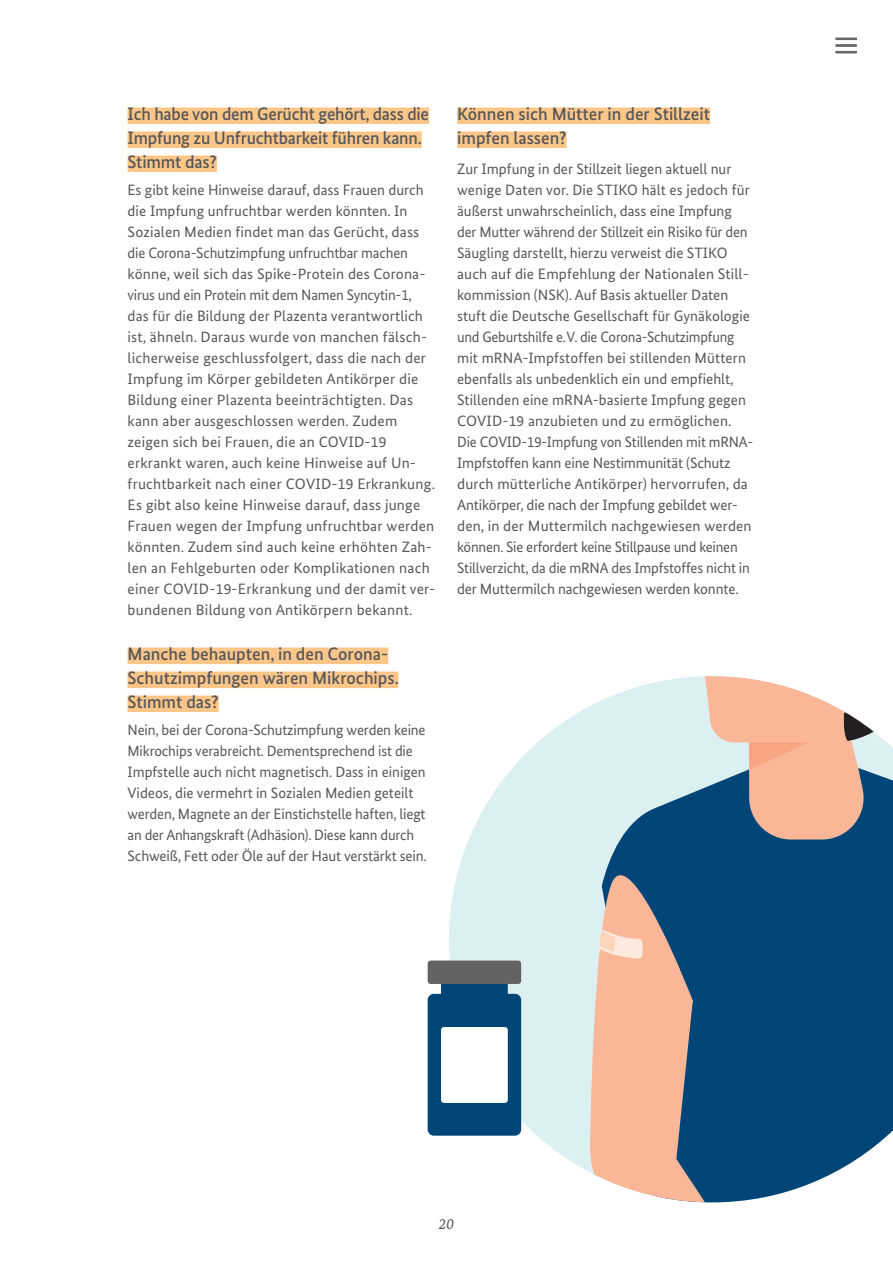
<style>
.page{position:relative;width:893px;height:1263px;background:#fff}
.page>*{position:absolute;margin:0;border:0;box-sizing:border-box;transform-origin:0 0}
.Fließtext_12_pt{font:500 18px/24px "Bundes Sans";color:#57585a}
.Fließtext{font:500 18px/24px "Bundes Sans";letter-spacing:-.01em;color:#57585a}
.Fließtext-2{font:15px/21px "Bundes Sans";color:#57585a}
.t1{font:italic 15px "Bundes Serif";color:#57585a}
</style>
<div class="page">
<svg style="left:835px;top:38px;width:22px;height:15px"></svg>
<svg style="left:449px;top:677px;width:236px;height:495px;fill:#dcf0f1"></svg>
<svg style="left:602px;top:768px;width:291px;height:406px;background:#2d6790"></svg>
<svg style="left:590px;top:836px;width:241px;height:366px;background:#526e87"></svg>
<svg style="left:685px;top:676px;width:208px;height:163px;background:#c4b1aa"></svg>
<svg style="left:599px;top:929px;width:43px;height:30px"></svg>
<div style="left:128px;top:107px;width:301px;height:17px;background:#fdc689"></div>
<div style="left:128px;top:131px;width:294px;height:17px;background:#fdc689"></div>
<div style="left:128px;top:155px;width:89px;height:17px;background:#fdc689"></div>
<div style="left:128px;top:647px;width:260px;height:17px;background:#fdc689"></div>
<div style="left:128px;top:671px;width:270px;height:17px;background:#fdc689"></div>
<div style="left:128px;top:695px;width:91px;height:17px;background:#fdc689"></div>
<div style="left:457px;top:107px;width:253px;height:17px;background:#fdc689"></div>
<div style="left:457px;top:131px;width:110px;height:17px;background:#fdc689"></div>
<div style="left:428px;top:983px;width:93px;height:153px;background:#004578"></div>
<div style="left:441px;top:1027px;width:67px;height:76px;background:#fff;border-radius:3px"></div>
<div style="left:428px;top:960px;width:93px;height:24px;background:#636366;border-radius:3px"></div>
<p class="Fließtext" style="left:128px;top:102px;width:303px">Ich habe von dem Gerücht gehört, dass die<br>Impfung zu Unfruchtbarkeit führen kann.<br>Stimmt das?</p>
<p class="Fließtext-2" style="left:128px;top:180px;width:309px">Es gibt keine Hinweise darauf, dass Frauen durch die Impfung unfruchtbar werden könnten. In Sozialen Medien findet man das Gerücht, dass die Corona-Schutzimpfung unfruchtbar machen könne, weil sich das Spike-Protein des Corona&shy;virus und ein Protein mit dem Namen Syncytin-1, das für die Bildung der Plazenta verantwortlich ist, ähneln. Daraus wurde von manchen fälsch&shy;licherweise geschlussfolgert, dass die nach der Impfung im Körper gebildeten Antikörper die Bildung einer Plazenta beeinträchtigten. Das kann aber ausgeschlossen werden. Zudem zeigen sich bei Frauen, die an COVID-19 erkrankt waren, auch keine Hinweise auf Un&shy;fruchtbarkeit nach einer COVID-19 Erkrankung.<br>Es gibt also keine Hinweise darauf, dass junge Frauen wegen der Impfung unfruchtbar werden könnten. Zudem sind auch keine erhöhten Zah&shy;len an Fehlgeburten oder Komplikationen nach einer COVID-19-Erkrankung und der damit ver&shy;bundenen Bildung von Antikörpern bekannt.</p>
<p class="Fließtext_12_pt" style="left:128px;top:642px;width:273px">Manche behaupten, in den Corona-<br>Schutzimpfungen wären Mikrochips.<br>Stimmt das?</p>
<p class="Fließtext-2" style="left:128px;top:720px;width:301px">Nein, bei der Corona-Schutzimpfung werden keine Mikrochips verabreicht. Dementsprechend ist die Impfstelle auch nicht magnetisch. Dass in einigen Videos, die vermehrt in Sozialen Medien geteilt werden, Magnete an der Einstichstelle haften, liegt an der Anhangskraft (Adhäsion). Diese kann durch Schweiß, Fett oder Öle auf der Haut verstärkt sein.</p>
<p class="Fließtext_12_pt" style="left:457px;top:102px;width:254px">Können sich Mütter in der Stillzeit impfen lassen?</p>
<p class="Fließtext-2" style="left:457px;top:159px;width:298px">Zur Impfung in der Stillzeit liegen aktuell nur wenige Daten vor. Die STIKO hält es jedoch für äußerst unwahrscheinlich, dass eine Impfung der Mutter während der Stillzeit ein Risiko für den Säugling darstellt, hierzu verweist die STIKO auch auf die Empfehlung der Nationalen Still&shy;kommission (NSK). Auf Basis aktueller Daten stuft die Deutsche Gesellschaft für Gynäkologie und Geburtshilfe e.V. die Corona-Schutzimpfung mit mRNA-Impfstoffen bei stillenden Müttern ebenfalls als unbedenklich ein und empfiehlt, Stillenden eine mRNA-basierte Impfung gegen COVID-19 anzubieten und zu ermöglichen.<br>Die COVID-19-Impfung von Stillenden mit mRNA-Impfstoffen kann eine Nestimmunität (Schutz durch mütterliche Antikörper) hervorrufen, da Antikörper, die nach der Impfung gebildet wer&shy;den, in der Muttermilch nachgewiesen werden können. Sie erfordert keine Stillpause und keinen Stillverzicht, da die mRNA des Impfstoffes nicht in der Muttermilch nachgewiesen werden konnte.</p>
<p class="t1" style="left:439px;top:1215px;width:16px">20</p>
</div>
